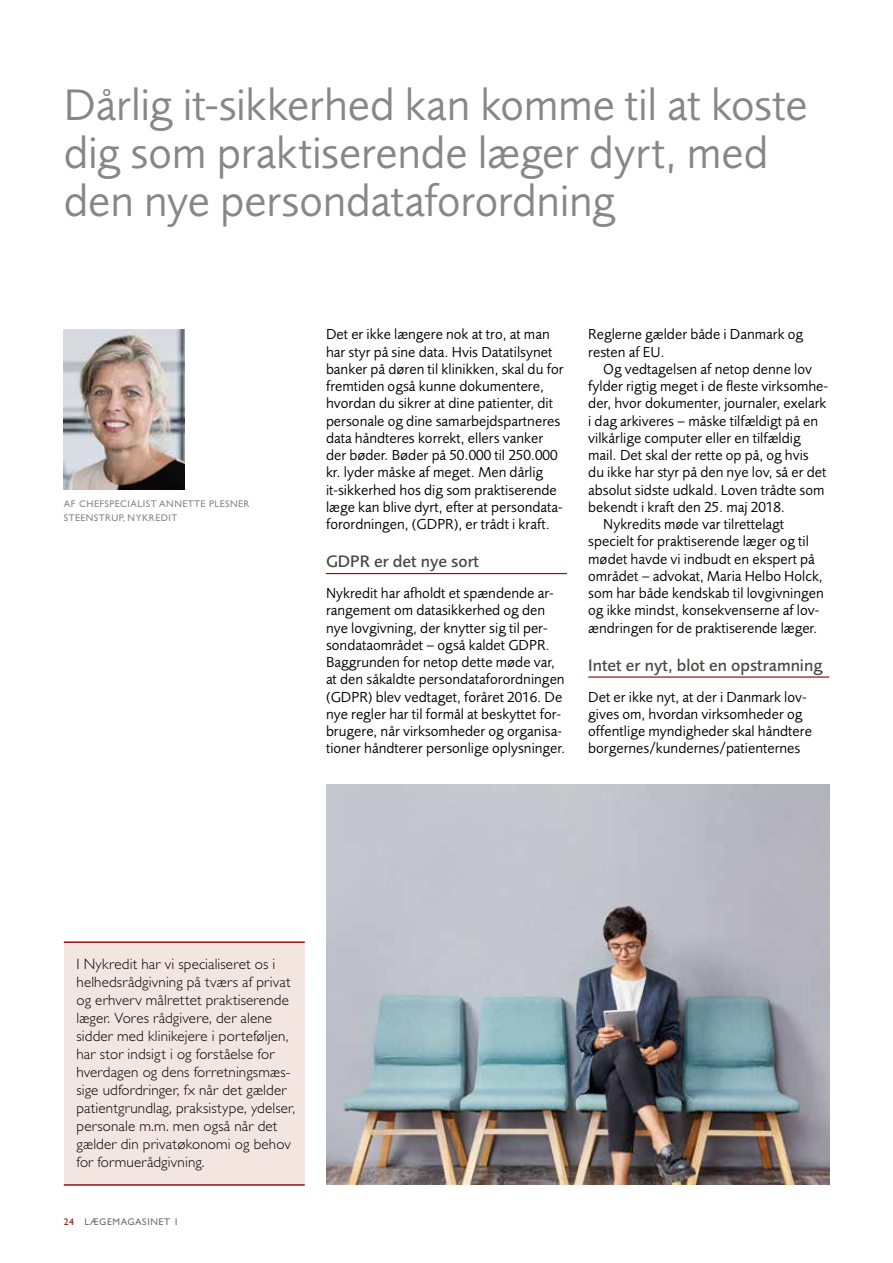
<style>
.page{position:relative;width:893px;height:1263px;background:#fff}
.page>*{position:absolute;margin:0;border:0;box-sizing:border-box;transform-origin:0 0}
.t1{font:45.75px/48px "Foundry Sans";letter-spacing:-.005em;color:#868786}
.t2{font:500 17.25px "Foundry Sans";color:#484847}
.t3{font:15px/17.2px "Foundry Sans";color:#000}
.t4{font:300 15px/18px "Gill Sans Std";letter-spacing:.01em;color:#000}
.t5{font:9.75px/14.2px "Gill Sans Std";letter-spacing:.05em;color:#868786}
.t6{font:9.75px "Gill Sans Std";letter-spacing:.06em;color:#6e6e6e}
.s1{color:#921211}
</style>
<div class="page">
<hr style="left:326px;top:573px;width:241px;height:1px;background:#921211">
<hr style="left:588px;top:676px;width:241px;height:2px;background:#921211">
<img style="left:64px;top:330px;width:121px;height:159px">
<div style="left:64px;top:942px;width:241px;height:243px;background:#f3e5e0"></div>
<hr style="left:64px;top:1184px;width:241px;height:2px;background:#921211">
<hr style="left:64px;top:941px;width:241px;height:2px;background:#921211">
<img style="left:326px;top:785px;width:503px;height:400px">
<h1 class="t1" style="left:64px;top:80px;width:745px">Dårlig it-sikkerhed kan komme til at koste dig som praktiserende læger dyrt, med den nye persondataforordning</h1>
<p class="t5" style="left:64px;top:496px;width:187px">AF CHEFSPECIALIST ANNETTE PLESNER<br>STEENSTRUP, NYKREDIT</p>
<p class="t3" style="left:326px;top:326px;width:239px">Det er ikke længere nok at tro, at man har styr på sine data. Hvis Datatilsynet banker på døren til klinikken, skal du for fremtiden også kunne dokumentere, hvordan du sikrer at dine patienter, dit personale og dine samarbejdspartneres data håndteres korrekt, ellers vanker der bøder. Bøder på 50.000 til 250.000 kr. lyder måske af meget. Men dårlig it-sikkerhed hos dig som praktiserende læge kan blive dyrt, efter at persondata&shy;forordningen, (GDPR), er trådt i kraft.</p>
<p class="t2" style="left:326px;top:551px;width:154px">GDPR er det nye sort</p>
<p class="t3" style="left:326px;top:584px;width:241px">Nykredit har afholdt et spændende ar&shy;rangement om datasikkerhed og den nye lovgivning, der knytter sig til per&shy;sondataområdet – også kaldet GDPR.<br>Baggrunden for netop dette møde var, at den såkaldte persondataforordningen (GDPR) blev vedtaget, foråret 2016. De nye regler har til formål at beskyttet for&shy;brugere, når virksomheder og organisa&shy;tioner håndterer personlige oplysninger.</p>
<p class="t3" style="left:588px;top:326px;width:216px">Reglerne gælder både i Danmark og resten af EU.</p>
<p class="t3" style="left:603px;top:360px;width:210px">Og vedtagelsen af netop denne lov</p>
<p class="t3" style="left:588px;top:377px;width:241px">fylder rigtig meget i de fleste virksomhe-</p>
<p class="t3" style="left:588px;top:395px;width:240px">der, hvor dokumenter, journaler, exelark</p>
<p class="t3" style="left:588px;top:412px;width:231px">i dag arkiveres – måske tilfældigt på en</p>
<p class="t3" style="left:588px;top:429px;width:214px">vilkårlige computer eller en tilfældig</p>
<p class="t3" style="left:588px;top:446px;width:222px">mail. Det skal der rette op på, og hvis</p>
<p class="t3" style="left:588px;top:464px;width:240px">du ikke har styr på den nye lov, så er det</p>
<p class="t3" style="left:588px;top:481px;width:238px">absolut sidste udkald. Loven trådte som</p>
<p class="t3" style="left:588px;top:498px;width:198px">bekendt i kraft den 25. maj 2018.</p>
<p class="t3" style="left:603px;top:515px;width:183px">Nykredits møde var tilrettelagt</p>
<p class="t3" style="left:588px;top:533px;width:222px">specielt for praktiserende læger og til</p>
<p class="t3" style="left:588px;top:550px;width:228px">mødet havde vi indbudt en ekspert på</p>
<p class="t3" style="left:588px;top:567px;width:236px">området – advokat, Maria Helbo Holck,</p>
<p class="t3" style="left:588px;top:584px;width:237px">som har både kendskab til lovgivningen</p>
<p class="t3" style="left:588px;top:602px;width:233px">og ikke mindst, konsekvenserne af lov-</p>
<p class="t3" style="left:588px;top:619px;width:231px">ændringen for de praktiserende læger.</p>
<p class="t2" style="left:588px;top:655px;width:236px">Intet er nyt, blot en opstramning</p>
<p class="t3" style="left:588px;top:688px;width:225px">Det er ikke nyt, at der i Danmark lov&shy;gives om, hvordan virksomheder og offentlige myndigheder skal håndtere borgernes/kundernes/patienternes</p>
<p class="t4" style="left:77px;top:955px;width:220px">I Nykredit har vi specialiseret os i helhedsrådgivning på tværs af privat og erhverv målrettet praktiserende læger. Vores rådgivere, der alene sidder med klinikejere i porteføljen, har stor indsigt i og forståelse for hverdagen og dens forretningsmæs&shy;sige udfordringer, fx når det gælder patientgrundlag, praksistype, ydelser, personale m.m. men også når det gælder din privatøkonomi og behov for formuerådgivning.</p>
<p class="t6" style="left:64px;top:1216px;width:116px"><span class="s1">24</span> LÆGEMAGASINET 1</p>
</div>
